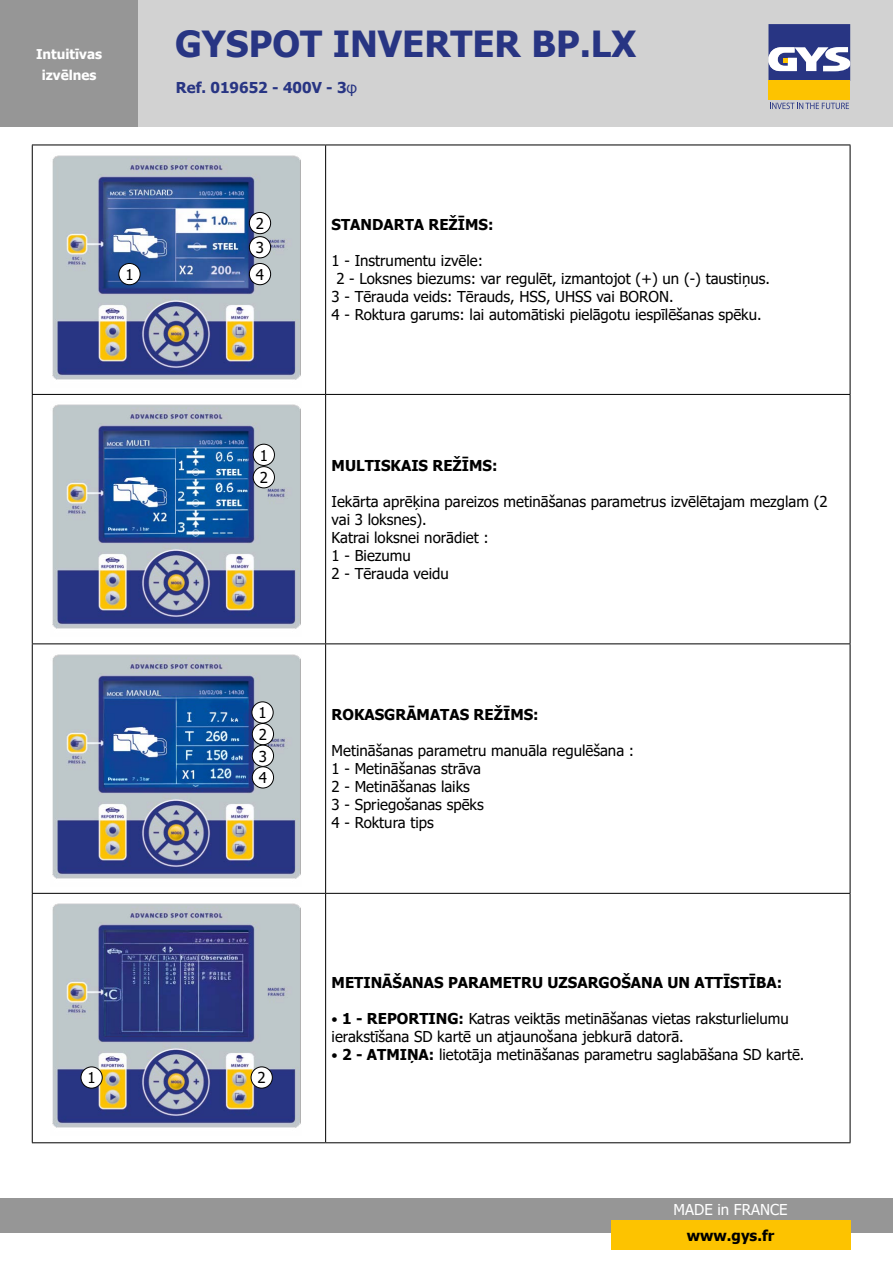
<style>
.page{position:relative;width:893px;height:1263px;background:#fff}
.page>*{position:absolute;margin:0;border:0;box-sizing:border-box;transform-origin:0 0}
.t1{font:700 36px "Tahoma";color:#283583}
.t2{font:15px/18px "Tahoma";color:#000}
.t3{font:700 15px "Tahoma";color:#000}
.t4{font:700 15px "Tahoma";color:#283583}
.t5{font:15px "Tahoma";color:#fff}
.t6{font:700 13.5px/21px "Tahoma";color:#fff;text-align:center}
.s1{font-weight:400}
.s2{font-size:13.5px}
.s3{font-weight:700}
</style>
<div class="page">
<div style="left:137px;top:0;width:756px;height:127px;background:#d2d2d2"></div>
<div style="left:0;top:1198px;width:893px;height:34px;background:#969696"></div>
<div style="left:768px;top:81px;width:82px;height:19px;background:#fdc300"></div>
<svg style="left:768px;top:24px;width:82px;height:57px;background:#676ea1"></svg>
<svg style="left:770px;top:103px;width:79px;height:6px"></svg>
<div style="left:0;top:0;width:137px;height:127px;background:#969696"></div>
<div style="left:611px;top:1220px;width:239px;height:30px;background:#fdc300"></div>
<hr style="left:32px;top:145px;width:294px;height:1px;background:#000">
<hr style="left:32px;top:145px;width:1px;height:249px;background:#000">
<hr style="left:326px;top:145px;width:524px;height:1px;background:#000">
<hr style="left:325px;top:145px;width:1px;height:249px;background:#000">
<hr style="left:850px;top:145px;width:1px;height:249px;background:#000">
<hr style="left:32px;top:394px;width:294px;height:1px;background:#000">
<hr style="left:32px;top:395px;width:1px;height:248px;background:#000">
<hr style="left:326px;top:394px;width:524px;height:1px;background:#000">
<hr style="left:325px;top:395px;width:1px;height:248px;background:#000">
<hr style="left:850px;top:395px;width:1px;height:248px;background:#000">
<hr style="left:32px;top:643px;width:294px;height:1px;background:#000">
<hr style="left:32px;top:644px;width:1px;height:249px;background:#000">
<hr style="left:326px;top:643px;width:524px;height:1px;background:#000">
<hr style="left:325px;top:644px;width:1px;height:249px;background:#000">
<hr style="left:850px;top:644px;width:1px;height:249px;background:#000">
<hr style="left:32px;top:893px;width:294px;height:1px;background:#000">
<hr style="left:32px;top:894px;width:1px;height:248px;background:#000">
<hr style="left:326px;top:893px;width:524px;height:1px;background:#000">
<hr style="left:325px;top:894px;width:1px;height:248px;background:#000">
<hr style="left:850px;top:894px;width:1px;height:248px;background:#000">
<hr style="left:32px;top:1142px;width:294px;height:1px;background:#000">
<hr style="left:326px;top:1142px;width:524px;height:1px;background:#000">
<img style="left:52px;top:155px;width:249px;height:225px">
<img style="left:52px;top:404px;width:249px;height:225px">
<img style="left:52px;top:654px;width:249px;height:225px">
<img style="left:52px;top:903px;width:249px;height:225px">
<div style="left:119px;top:263px;width:21px;height:22px;background:#fff;border-radius:50%"></div>
<div style="left:119px;top:263px;width:21px;height:22px;border:1px solid #000;border-radius:50%"></div>
<div style="left:249px;top:212px;width:22px;height:22px;background:#fff;border-radius:50%"></div>
<div style="left:249px;top:212px;width:22px;height:22px;border:1px solid #000;border-radius:50%"></div>
<div style="left:249px;top:237px;width:22px;height:21px;background:#fff;border-radius:50%"></div>
<div style="left:249px;top:236px;width:22px;height:22px;border:1px solid #000;border-radius:50%"></div>
<div style="left:249px;top:263px;width:22px;height:22px;background:#fff;border-radius:50%"></div>
<div style="left:249px;top:263px;width:22px;height:22px;border:1px solid #000;border-radius:50%"></div>
<div style="left:253px;top:444px;width:21px;height:21px;background:#fff;border-radius:50%"></div>
<div style="left:253px;top:444px;width:22px;height:22px;border:1px solid #000;border-radius:50%"></div>
<div style="left:253px;top:467px;width:21px;height:21px;background:#fff;border-radius:50%"></div>
<div style="left:253px;top:466px;width:22px;height:22px;border:1px solid #000;border-radius:50%"></div>
<div style="left:252px;top:702px;width:21px;height:21px;background:#fff;border-radius:50%"></div>
<div style="left:252px;top:702px;width:21px;height:21px;border:1px solid #000;border-radius:50%"></div>
<div style="left:252px;top:723px;width:22px;height:22px;background:#fff;border-radius:50%"></div>
<div style="left:252px;top:723px;width:22px;height:22px;border:1px solid #000;border-radius:50%"></div>
<div style="left:252px;top:745px;width:22px;height:21px;background:#fff;border-radius:50%"></div>
<div style="left:252px;top:745px;width:22px;height:21px;border:1px solid #000;border-radius:50%"></div>
<div style="left:252px;top:767px;width:22px;height:21px;background:#fff;border-radius:50%"></div>
<div style="left:252px;top:766px;width:22px;height:22px;border:1px solid #000;border-radius:50%"></div>
<div style="left:81px;top:1067px;width:21px;height:21px;background:#fff;border-radius:50%"></div>
<div style="left:81px;top:1067px;width:21px;height:21px;border:1px solid #000;border-radius:50%"></div>
<div style="left:251px;top:1067px;width:21px;height:21px;background:#fff;border-radius:50%"></div>
<div style="left:251px;top:1067px;width:22px;height:21px;border:1px solid #000;border-radius:50%"></div>
<p class="t6" style="left:36px;top:44px;width:68px">Intuitīvas izvēlnes</p>
<h1 class="t1" style="left:175px;top:18px;width:463px">GYSPOT INVERTER BP.LX</h1>
<p class="t4" style="left:176px;top:77px;width:183px">Ref. 019652 - 400V - 3<span class="s1">φ</span></p>
<p class="t2" style="left:125px;top:266px;width:10px">1</p>
<p class="t2" style="left:256px;top:212px;width:10px;line-height:24.2px">2<br>3</p>
<p class="t2" style="left:256px;top:266px;width:10px">4</p>
<p class="t3" style="left:332px;top:214px;width:163px">STANDARTA REŽĪMS:</p>
<p class="t2" style="left:332px;top:253px;width:153px">1 - Instrumentu izvēle:</p>
<p class="t2" style="left:336px;top:271px;width:435px">2 - Loksnes biezums: var regulēt, izmantojot (+) un (-) taustiņus.</p>
<p class="t2" style="left:332px;top:289px;width:343px">3 - Tērauda veids: Tērauds, HSS, UHSS vai BORON.</p>
<p class="t2" style="left:332px;top:307px;width:432px">4 - Roktura garums: lai automātiski pielāgotu iespīlēšanas spēku.</p>
<p class="t2" style="left:260px;top:445px;width:10px;line-height:22.5px">1<br>2</p>
<p class="t2" style="left:258px;top:703px;width:10px;line-height:21.6px;text-align:justify">1<br>2<br>3<br>4</p>
<p class="t3" style="left:332px;top:455px;width:167px">MULTISKAIS REŽĪMS:</p>
<p class="t2" style="left:332px;top:493px;width:498px">Iekārta aprēķina pareizos metināšanas parametrus izvēlētajam mezglam (2 vai 3 loksnes).<br>Katrai loksnei norādiet :<br>1 - Biezumu<br>2 - Tērauda veidu</p>
<p class="t3" style="left:332px;top:704px;width:209px">ROKASGRĀMATAS REŽĪMS:</p>
<p class="t2" style="left:332px;top:743px;width:304px">Metināšanas parametru manuāla regulēšana :<br>1 - Metināšanas strāva<br>2 - Metināšanas laiks<br>3 - Spriegošanas spēks<br>4 - Roktura tips</p>
<p class="t3" style="left:332px;top:972px;width:452px">METINĀŠANAS PARAMETRU UZSARGOŠANA UN ATTĪSTĪBA:</p>
<p class="t2" style="left:332px;top:1010px;width:459px"><span class="s2">•</span> <span class="s3">1 - REPORTING:</span> Katras veiktās metināšanas vietas raksturlielumu ierakstīšana SD kartē un atjaunošana jebkurā datorā.</p>
<p class="t2" style="left:332px;top:1046px;width:474px"><span class="s2">•</span> <span class="s3">2 - ATMIŅA:</span> lietotāja metināšanas parametru saglabāšana SD kartē.</p>
<p class="t2" style="left:88px;top:1070px;width:10px">1</p>
<p class="t2" style="left:258px;top:1070px;width:10px">2</p>
<p class="t5" style="left:674px;top:1199px;width:115px">MADE in FRANCE</p>
<p class="t3" style="left:687px;top:1225px;width:89px">www.gys.fr</p>
</div>
